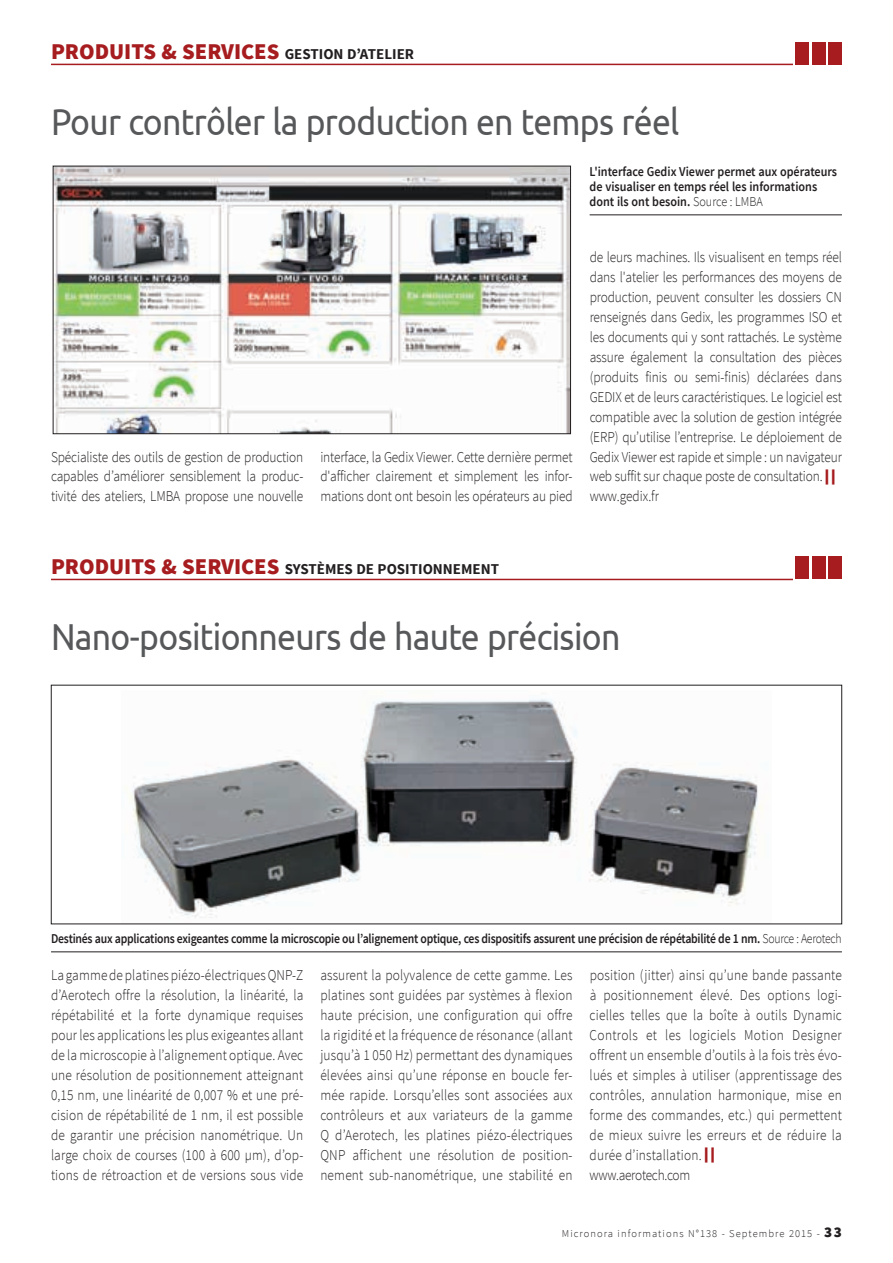
<style>
.page{position:relative;width:893px;height:1263px;background:#fff}
.page>*{position:absolute;margin:0;border:0;box-sizing:border-box;transform-origin:0 0}
.t1{font:37.5px "Ubuntu";letter-spacing:-.02em;color:#57585a;scale:.9 1}
.t2{font:900 22.5px "Source Sans Pro";color:#a61c1f}
.t3{font:300 15px/20px "Source Sans Pro";letter-spacing:-.01em;color:#231f20;text-align:justify;scale:.89 1}
.t4{font:300 15px/20px "Source Sans Pro";letter-spacing:.015em;color:#231f20;scale:.89 1}
.t5{font:700 15px "Source Sans Pro";color:#231f20}
.t6{font:600 13.5px "Source Sans Pro";letter-spacing:-.02em;color:#231f20;scale:.87 1}
.t7{font:600 13.5px/15px "Source Sans Pro";color:#231f20;scale:.9 1}
.t8{font:300 10.5px "Source Sans Pro";letter-spacing:.1em;color:#231f20}
.s1{font-weight:700;font-size:15px;color:#231f20}
.s2{font-weight:300}
.s3{font-family:"Mic Infos";font-weight:400;color:#a61c1f}
.s4{font-weight:900;font-size:22.5px;color:#a61c1f}
.s5{font-weight:900;font-size:15px}
</style>
<div class="page">
<div style="left:796px;top:43px;width:13px;height:22px;background:#a61c1f"></div>
<div style="left:812px;top:43px;width:13px;height:22px;background:#a61c1f"></div>
<div style="left:829px;top:43px;width:13px;height:22px;background:#a61c1f"></div>
<hr style="left:51px;top:64px;width:742px;height:1px;background:#a61c1f">
<img style="left:55px;top:168px;width:514px;height:264px">
<div style="left:53px;top:166px;width:518px;height:268px;border:1px solid #231f20"></div>
<div style="left:796px;top:556px;width:13px;height:23px;background:#a61c1f"></div>
<div style="left:812px;top:556px;width:13px;height:23px;background:#a61c1f"></div>
<div style="left:829px;top:556px;width:13px;height:23px;background:#a61c1f"></div>
<hr style="left:51px;top:579px;width:742px;height:1px;background:#a61c1f">
<img style="left:125px;top:699px;width:638px;height:219px">
<hr style="left:51px;top:951px;width:791px;height:1px;background:#231f20">
<hr style="left:590px;top:214px;width:252px;height:1px;background:#231f20">
<h2 class="t2" style="left:51px;top:37px;width:365px">PRODUITS &amp; SERVICES <span class="s1">GESTION D’ATELIER</span></h2>
<h1 class="t1" style="left:51px;top:99px;width:700px">Pour contrôler la production en temps réel</h1>
<p class="t7" style="left:590px;top:164px;width:277px">L'interface Gedix Viewer permet aux opérateurs de visualiser en temps réel les informations dont ils ont besoin. <span class="s2">Source : LMBA</span></p>
<p class="t3" style="left:51px;top:447px;width:285px">Spécialiste des outils de gestion de production capables d’améliorer sensiblement la produc&shy;tivité des ateliers, LMBA propose une nouvelle</p>
<p class="t3" style="left:320px;top:447px;width:285px">interface, la Gedix Viewer. Cette dernière permet d'afficher clairement et simplement les infor&shy;mations dont ont besoin les opérateurs au pied</p>
<p class="t3" style="left:590px;top:247px;width:285px;text-align:left">de leurs machines. Ils visualisent en temps réel dans l'atelier les performances des moyens de production, peuvent consulter les dossiers CN renseignés dans Gedix, les programmes ISO et les documents qui y sont rattachés. Le système assure également la consultation des pièces (produits finis ou semi-finis) déclarées dans GEDIX et de leurs caractéristiques. Le logiciel est compatible avec la solution de gestion intégrée (ERP) qu’utilise l’entreprise. Le déploiement de Gedix Viewer est rapide et simple : un navigateur web suffit sur chaque poste de consultation. <span class="s3">] </span>www.gedix.fr</p>
<p class="t5" style="left:51px;top:560px;width:450px"><span class="s4">PRODUITS &amp; SERVICES</span> SYSTÈMES DE POSITIONNEMENT</p>
<h1 class="t1" style="left:51px;top:614px;width:634px">Nano-positionneurs de haute précision</h1>
<p class="t6" style="left:51px;top:930px;width:910px">Destinés aux applications exigeantes comme la microscopie ou l’alignement optique, ces dispositifs assurent une précision de répétabilité de 1 nm. <span class="s2">Source : Aerotech</span></p>
<p class="t3" style="left:51px;top:965px;width:285px">La gamme de platines piézo-électriques QNP-Z d’Aerotech offre la résolution, la linéarité, la répétabilité et la forte dynamique requises pour les applications les plus exigeantes allant de la microscopie à l’alignement optique. Avec une résolution de positionnement atteignant 0,15 nm, une linéarité de 0,007 % et une pré&shy;cision de répétabilité de 1 nm, il est possible de garantir une précision nanométrique. Un large choix de courses (100 à 600 µ m), d’op&shy;tions de rétroaction et de versions sous vide</p>
<p class="t3" style="left:320px;top:965px;width:285px">assurent la polyvalence de cette gamme. Les platines sont guidées par systèmes à flexion haute précision, une configuration qui offre la rigidité et la fréquence de résonance (allant jusqu’à 1 050 Hz) permettant des dynamiques élevées ainsi qu’une réponse en boucle fer&shy;mée rapide. Lorsqu’elles sont associées aux contrôleurs et aux variateurs de la gamme Q d’Aerotech, les platines piézo-électriques QNP affichent une résolution de position&shy;nement sub-nanométrique, une stabilité en</p>
<p class="t4" style="left:590px;top:965px;width:285px">position (jitter) ainsi qu’une bande passante à positionnement élevé. Des options logi&shy;cielles telles que la boîte à outils Dynamic Controls et les logiciels Motion Designer offrent un ensemble d’outils à la fois très évo&shy;lués et simples à utiliser (apprentissage des contrôles, annulation harmonique, mise en forme des commandes, etc.) qui permettent de mieux suivre les erreurs et de réduire la durée d’installation. <span class="s3">]<br></span>www.aerotech.com</p>
<p class="t8" style="left:562px;top:1227px;width:282px">Micronora informations N°138 - Septembre 2015 - <span class="s5">33</span></p>
</div>
